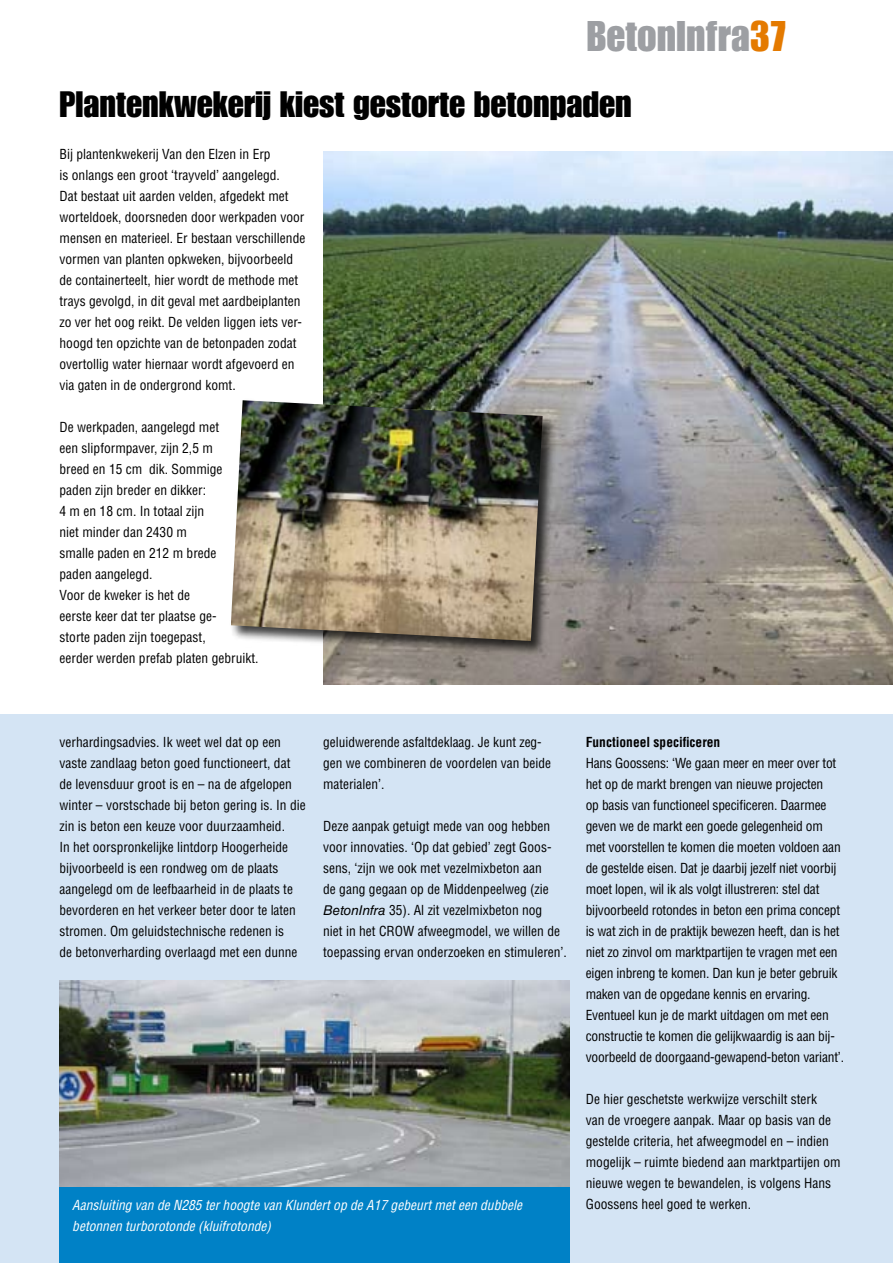
<style>
.page{position:relative;width:893px;height:1263px;background:#fff}
.page>*{position:absolute;margin:0;border:0;box-sizing:border-box;transform-origin:0 0}
.t1{font:42px "Impact LT Std";letter-spacing:.005em;color:#9d9fa3}
.t2{font:36px "Impact LT Std";color:#000}
.t3{font:condensed 13.5px/21px "Helvetica LT Std";color:#000}
.t4{font:italic condensed 13.5px/21px "Helvetica LT Std";color:#fff}
.t5{font:700 condensed 13.5px "Helvetica LT Std";color:#000}
.s1{color:#e47a00}
.s2{font-style:italic;font-stretch:normal}
</style>
<div class="page">
<div style="left:0;top:714px;width:893px;height:549px;background:#d4e4f4"></div>
<img style="left:60px;top:981px;width:510px;height:207px">
<img style="left:323px;top:151px;width:570px;height:533px">
<div style="left:229px;top:398px;width:327px;height:257px;background:#000;opacity:.75"></div>
<img style="left:231px;top:400px;width:312px;height:241px">
<div style="left:60px;top:1188px;width:510px;height:75px;background:#0081c6"></div>
<h1 class="t1" style="left:587px;top:12px;width:201px">BetonInfra<span class="s1">37</span></h1>
<h2 class="t2" style="left:60px;top:83px;width:574px">Plantenkwekerij kiest gestorte betonpaden</h2>
<p class="t3" style="left:60px;top:144px;width:247px">Bij plantenkwekerij Van den Elzen in Erp<br>is onlangs een groot ‘trayveld’ aangelegd.<br>Dat bestaat uit aarden velden, afgedekt met worteldoek, doorsneden door werkpaden voor mensen en materieel. Er bestaan verschillende vormen van planten opkweken, bijvoorbeeld de containerteelt, hier wordt de methode met trays gevolgd, in dit geval met aardbeiplanten zo ver het oog reikt. De velden liggen iets ver&shy;hoogd ten opzichte van de betonpaden zodat overtollig water hiernaar wordt afgevoerd en via gaten in de ondergrond komt.</p>
<p class="t3" style="left:60px;top:417px;width:201px">De werkpaden, aangelegd met<br>een slipformpaver, zijn 2,5 m<br>breed en 15 cm dik. Sommige<br>paden zijn breder en dikker:<br>4 m en 18 cm. In totaal zijn<br>niet minder dan 2430 m<br>smalle paden en 212 m brede<br>paden aangelegd.<br>Voor de kweker is het de<br>eerste keer dat ter plaatse ge-<br>storte paden zijn toegepast,<br>eerder werden prefab platen gebruikt.</p>
<p class="t3" style="left:60px;top:732px;width:248px">verhardingsadvies. Ik weet wel dat op een vaste zandlaag beton goed functioneert, dat de levensduur groot is en – na de afgelopen winter – vorstschade bij beton gering is. In die zin is beton een keuze voor duurzaamheid.<br>In het oorspronkelijke lintdorp Hoogerheide bijvoorbeeld is een rondweg om de plaats aangelegd om de leefbaarheid in de plaats te bevorderen en het verkeer beter door te laten stromen. Om geluidstechnische redenen is<br>de betonverharding overlaagd met een dunne</p>
<p class="t3" style="left:323px;top:732px;width:229px">geluidwerende asfaltdeklaag. Je kunt zeg&shy;gen we combineren de voordelen van beide materialen’.</p>
<p class="t3" style="left:323px;top:816px;width:245px">Deze aanpak getuigt mede van oog hebben voor innovaties. ‘Op dat gebied’ zegt Goos&shy;sens, ‘zijn we ook met vezelmixbeton aan<br>de gang gegaan op de Middenpeelweg (zie <span class="s2">BetonInfra</span> 35). Al zit vezelmixbeton nog<br>niet in het CROW afweegmodel, we willen de toepassing ervan onderzoeken en stimuleren’.</p>
<p class="t4" style="left:72px;top:1195px;width:451px">Aansluiting van de N285 ter hoogte van Klundert op de A17 gebeurt met een dubbele betonnen turborotonde (kluifrotonde)</p>
<p class="t5" style="left:586px;top:734px;width:136px">Functioneel specificeren</p>
<p class="t3" style="left:586px;top:753px;width:260px">Hans Goossens: ‘We gaan meer en meer over tot het op de markt brengen van nieuwe projecten<br>op basis van functioneel specificeren. Daarmee geven we de markt een goede gelegenheid om met voorstellen te komen die moeten voldoen aan de gestelde eisen. Dat je daarbij jezelf niet voorbij moet lopen, wil ik als volgt illustreren: stel dat bijvoorbeeld rotondes in beton een prima concept is wat zich in de praktijk bewezen heeft, dan is het niet zo zinvol om marktpartijen te vragen met een eigen inbreng te komen. Dan kun je beter gebruik maken van de opgedane kennis en ervaring.<br>Eventueel kun je de markt uitdagen om met een constructie te komen die gelijkwaardig is aan bij&shy;voorbeeld de doorgaand-gewapend-beton variant’.</p>
<p class="t3" style="left:586px;top:1089px;width:256px">De hier geschetste werkwijze verschilt sterk<br>van de vroegere aanpak. Maar op basis van de gestelde criteria, het afweegmodel en – indien mogelijk – ruimte biedend aan marktpartijen om nieuwe wegen te bewandelen, is volgens Hans Goossens heel goed te werken.</p>
</div>
